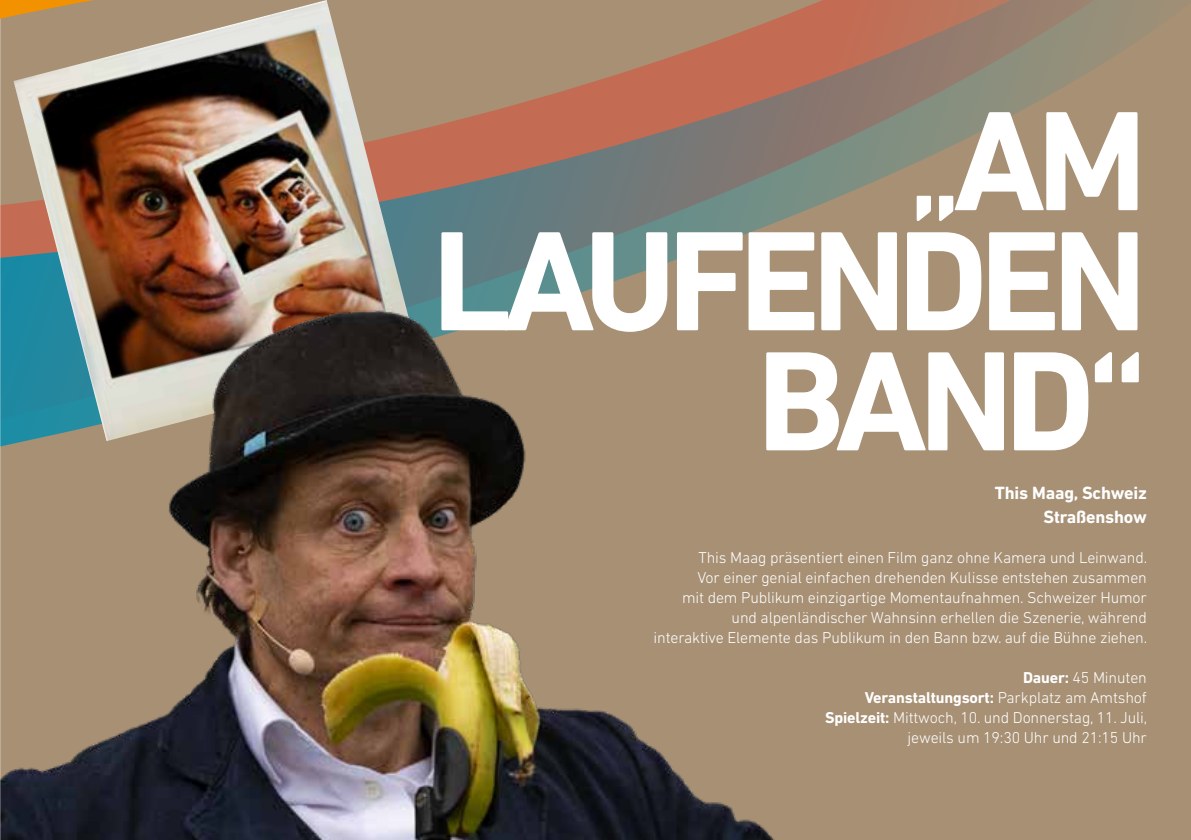
<style>
.page{position:relative;width:1191px;height:840px;background:#fff}
.page>*{position:absolute;margin:0;border:0;box-sizing:border-box;transform-origin:0 0}
.t1{font:700 144px/120px "DIN Next LT Pro";letter-spacing:-.06em;color:#fff;text-align:right}
.t2{font:700 18px/24px "DIN Next LT Pro";letter-spacing:-.01em;color:#fff;text-align:right}
.t3{font:300 16px/20px "DIN Next LT Pro";letter-spacing:-.01em;color:#fff;text-align:right}
.s1{font-size:120px}
.s2{font-weight:700}
</style>
<div class="page">
<div style="left:0;top:0;width:1191px;height:839px;background:#a79074"></div>
<svg style="left:1px;top:0;width:1158px;height:304px"></svg>
<img style="left:14px;top:276px;width:406px;height:28px">
<img style="left:1px;top:304px;width:773px;height:535px">
<img style="left:0;top:0;width:1px;height:839px">
<img style="left:0;top:0;width:659px;height:276px">
<img style="left:0;top:0;width:551px;height:189px">
<h1 class="t1" style="left:432px;top:100px;width:716px"><span class="s1">„</span>AM<br>LAUFENDEN<br>BAND“</h1>
<p class="t2" style="left:995px;top:480px;width:153px">This Maag, Schweiz<br>Straßenshow</p>
<p class="t3" style="left:653px;top:546px;width:495px">This Maag präsentiert einen Film ganz ohne Kamera und Leinwand.<br>Vor einer genial einfachen drehenden Kulisse entstehen zusammen<br>mit dem Publikum einzigartige Momentaufnahmen. Schweizer Humor und alpenländischer Wahnsinn erhellen die Szenerie, während<br>interaktive Elemente das Publikum in den Bann bzw. auf die Bühne ziehen.</p>
<p class="t3" style="left:825px;top:666px;width:324px"><span class="s2">Dauer:</span> 45 Minuten<br><span class="s2">Veranstaltungsort:</span> Parkplatz am Amtshof <span class="s2">Spielzeit:</span> Mittwoch, 10. und Donnerstag, 11. Juli, jeweils um 19:30 Uhr und 21:15 Uhr</p>
</div>
